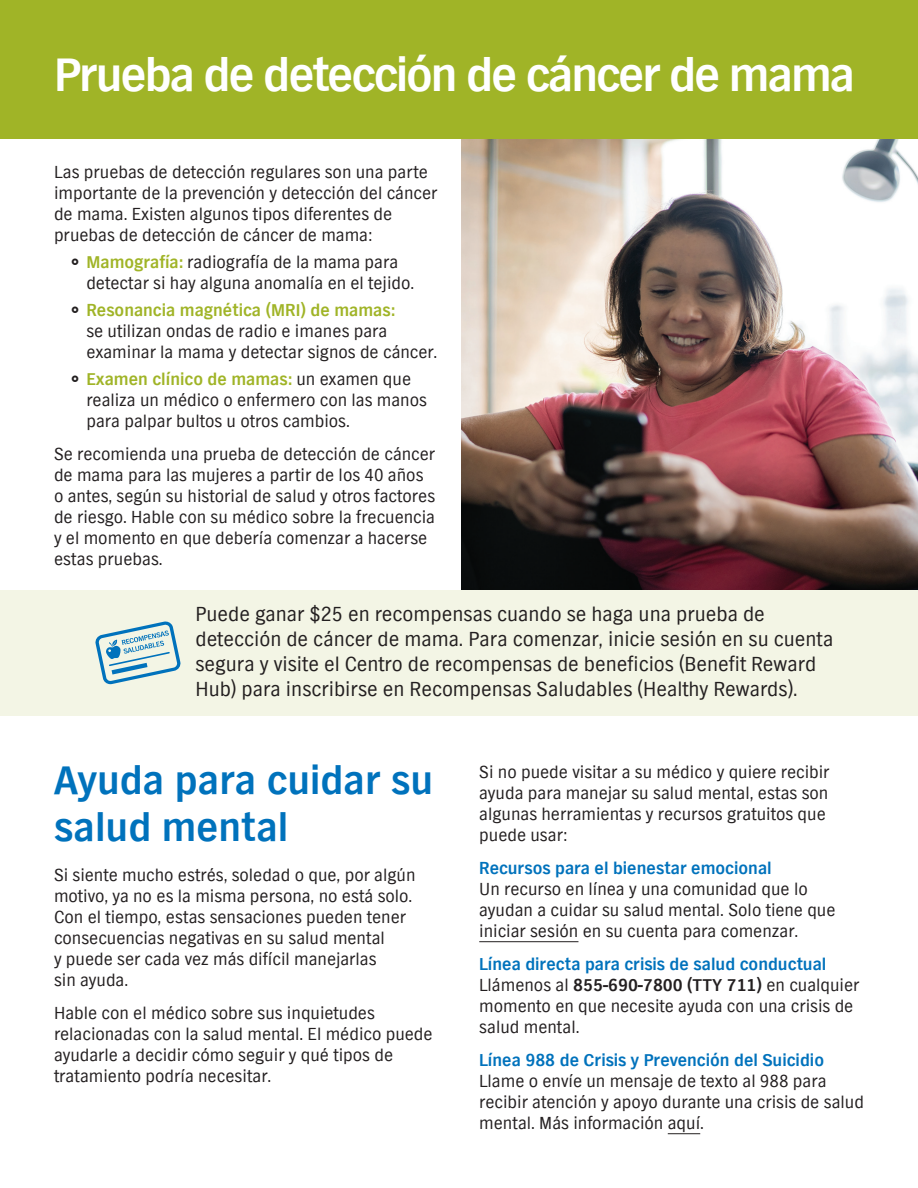
<style>
.page{position:relative;width:918px;height:1188px;background:#fff}
.page>*{position:absolute;margin:0;border:0;box-sizing:border-box;transform-origin:0 0}
.t1{font:700 49.5px "Cjqssm Fchkwr TV Nord EF";letter-spacing:-.04em;color:#fff}
.t2{font:700 42px/46.5px "Cjqssm Fchkwr TV Nord EF";color:#0072bc}
.t3{font:21px/25.2px "Snykfd Vpyxhc TV Nord EF";color:#231f20}
.t4{font:18px/21px "Svthtg Hylnql TV Nord EF";color:#231f20}
.t5{font:700 18px "Cjqssm Fchkwr TV Nord EF";color:#0072bc}
.s1{font-family:"Cjqssm Fchkwr TV Nord EF";font-weight:700;color:#a0b427}
.s2{font-family:"Svthtg Hylnql TV Nord EF"}
.s3{font-family:"Cjqssm Fchkwr TV Nord EF";font-weight:700}
</style>
<div class="page">
<img style="left:461px;top:138px;width:457px;height:452px">
<div style="left:0;top:590px;width:918px;height:126px;background:#f3f5e5"></div>
<hr style="left:479px;top:941px;width:99px;height:1px;background:#231f20">
<hr style="left:668px;top:1133px;width:32px;height:1px;background:#231f20">
<div style="left:0;top:0;width:918px;height:138px;background:#a0b427"></div>
<svg style="left:95px;top:621px;width:86px;height:64px"></svg>
<h2 class="t1" style="left:54px;top:47px;width:803px">Prueba de detección de cáncer de mama</h2>
<p class="t4" style="left:54px;top:162px;width:385px">Las pruebas de detección regulares son una parte importante de la prevención y detección del cáncer de mama. Existen algunos tipos diferentes de pruebas de detección de cáncer de mama:</p>
<p class="t4" style="left:86px;top:252px;width:329px"><span class="s1">Mamografía:</span> radiografía de la mama para detectar si hay alguna anomalía en el tejido.</p>
<p class="t4" style="left:86px;top:300px;width:353px"><span class="s1">Resonancia magnética (MRI) de mamas:<br></span>se utilizan ondas de radio e imanes para examinar la mama y detectar signos de cáncer.</p>
<p class="t4" style="left:86px;top:369px;width:342px"><span class="s1">Examen clínico de mamas:</span> un examen que realiza un médico o enfermero con las manos para palpar bultos u otros cambios.</p>
<p class="t4" style="left:54px;top:444px;width:383px">Se recomienda una prueba de detección de cáncer de mama para las mujeres a partir de los 40 años o antes, según su historial de salud y otros factores de riesgo. Hable con su médico sobre la frecuencia y el momento en que debería comenzar a hacerse estas pruebas.</p>
<p class="t3" style="left:195px;top:602px;width:639px"><span class="s2">Puede ganar $25 en recompensas cuando se haga una prueba de detección de cáncer de mama. Para comenzar, inicie sesión en su cuenta </span>segura y visite el Centro de recompensas de beneficios (Benefit Reward Hub) para inscribirse en Recompensas Saludables (Healthy Rewards).</p>
<h3 class="t2" style="left:54px;top:758px;width:381px">Ayuda para cuidar su salud mental</h3>
<p class="t4" style="left:54px;top:865px;width:363px">Si siente mucho estrés, soledad o que, por algún motivo, ya no es la misma persona, no está solo.<br>Con el tiempo, estas sensaciones pueden tener consecuencias negativas en su salud mental<br>y puede ser cada vez más difícil manejarlas<br>sin ayuda.</p>
<p class="t4" style="left:54px;top:1003px;width:380px">Hable con el médico sobre sus inquietudes relacionadas con la salud mental. El médico puede ayudarle a decidir cómo seguir y qué tipos de tratamiento podría necesitar.</p>
<p class="t4" style="left:479px;top:762px;width:352px">Si no puede visitar a su médico y quiere recibir ayuda para manejar su salud mental, estas son algunas herramientas y recursos gratuitos que puede usar:</p>
<h4 class="t5" style="left:479px;top:858px;width:294px">Recursos para el bienestar emocional</h4>
<p class="t4" style="left:479px;top:879px;width:358px">Un recurso en línea y una comunidad que lo ayudan a cuidar su salud mental. Solo tiene que iniciar sesión en su cuenta para comenzar.</p>
<h4 class="t5" style="left:479px;top:954px;width:349px">Línea directa para crisis de salud conductual</h4>
<p class="t4" style="left:479px;top:975px;width:382px">Llámenos al <span class="s3">855-690-7800 (TTY 711)</span> en cualquier momento en que necesite ayuda con una crisis de salud mental.</p>
<h4 class="t5" style="left:479px;top:1050px;width:346px">Línea 988 de Crisis y Prevención del Suicidio</h4>
<p class="t4" style="left:479px;top:1071px;width:386px">Llame o envíe un mensaje de texto al 988 para recibir atención y apoyo durante una crisis de salud mental. Más información aquí.</p>
</div>
